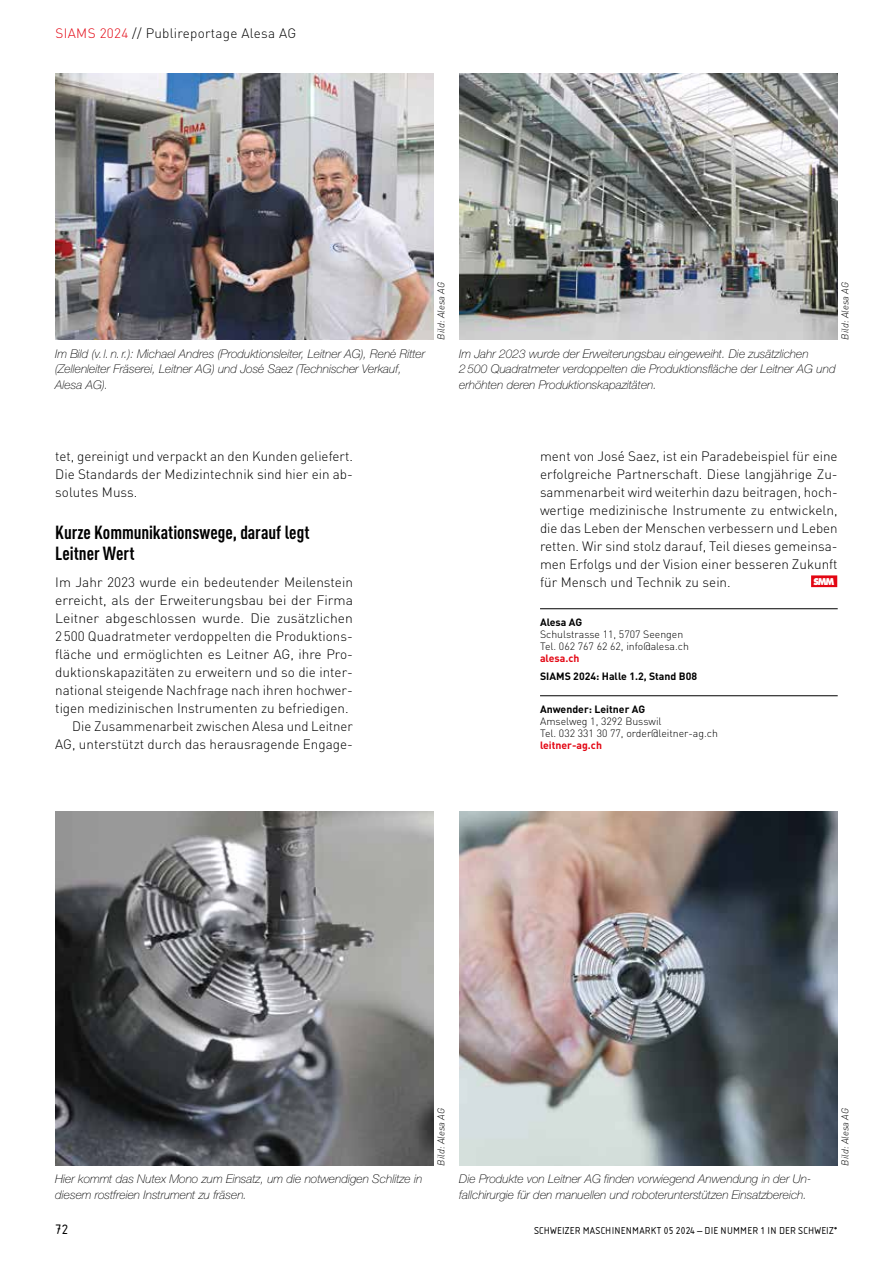
<style>
.page{position:relative;width:893px;height:1263px;background:#fff}
.page>*{position:absolute;margin:0;border:0;box-sizing:border-box;transform-origin:0 0}
.t1{font:700 condensed 18.75px/21px "DIN Pro";letter-spacing:-.005em;color:#000}
.t2{font:14.25px "Isonorm Pro";color:#000}
.t3{font:300 13.5px/18px "DIN Pro";color:#000;text-align:justify}
.t4{font:300 13.5px "DIN Pro";letter-spacing:.02em;color:#000}
.t5{font:italic 100 12px/15.8px "Helvetica Neue LT Std";color:#000}
.t6{font:300 10.5px/12px "DIN Pro";color:#000}
.t7{font:10.5px "Isonorm Pro";letter-spacing:.02em;color:#000}
.t8{font:700 10.5px "DIN Pro";color:#000}
.t9{font:700 10.5px "DIN Pro";color:#e30613}
.t10{font:italic 300 9.75px "DIN Pro";color:#000}
.t11{font:800 9.15px "Futura Std";color:#fff;scale:.9 1}
.s1{color:#e30613}
</style>
<div class="page">
<div style="left:811px;top:575px;width:26px;height:12px;background:#e30613"></div>
<hr style="left:540px;top:608px;width:298px;height:1px;background:#000">
<hr style="left:540px;top:695px;width:298px;height:1px;background:#000">
<img style="left:55px;top:73px;width:379px;height:267px">
<img style="left:459px;top:73px;width:379px;height:267px">
<img style="left:55px;top:811px;width:379px;height:354px">
<img style="left:459px;top:811px;width:379px;height:354px">
<p class="t4" style="left:55px;top:24px;width:242px"><span class="s1">SIAMS 2024</span> // Publireportage Alesa AG</p>
<p class="t5" style="left:55px;top:345px;width:371px">Im Bild (v.l.n.r.): Michael Andres (Produktionsleiter, Leitner AG), René Ritter (Zellenleiter Fräserei, Leitner AG) und José Saez (Technischer Verkauf,<br>Alesa AG).</p>
<p class="t10" style="left:435px;top:340px;width:59px;rotate:-90deg">Bild: Alesa AG</p>
<p class="t10" style="left:839px;top:340px;width:59px;rotate:-90deg">Bild: Alesa AG</p>
<p class="t5" style="left:459px;top:345px;width:378px">Im Jahr 2023 wurde der Erweiterungsbau eingeweiht. Die zusätzlichen<br>2500 Quadratmeter verdoppelten die Produktionsfläche der Leitner AG und erhöhten deren Produktionskapazitäten.</p>
<p class="t3" style="left:55px;top:447px;width:299px">tet, gereinigt und verpackt an den Kunden geliefert.<br>Die Standards der Medizintechnik sind hier ein ab&shy;solutes Muss.</p>
<h1 class="t1" style="left:55px;top:521px;width:256px">Kurze Kommunikationswege, darauf legt<br>Leitner Wert</h1>
<p class="t3" style="left:55px;top:573px;width:299px">Im Jahr 2023 wurde ein bedeutender Meilenstein</p>
<p class="t3" style="left:55px;top:591px;width:299px">erreicht, als der Erweiterungsbau bei der Firma</p>
<p class="t3" style="left:55px;top:609px;width:299px">Leitner abgeschlossen wurde. Die zusätzlichen</p>
<p class="t3" style="left:55px;top:627px;width:299px">2500 Quadratmeter verdoppelten die Produktions-</p>
<p class="t3" style="left:55px;top:645px;width:299px">fläche und ermöglichten es Leitner AG, ihre Pro-</p>
<p class="t3" style="left:55px;top:663px;width:299px">duktionskapazitäten zu erweitern und so die inter-</p>
<p class="t3" style="left:55px;top:681px;width:299px">national steigende Nachfrage nach ihren hochwer-</p>
<p class="t3" style="left:55px;top:699px;width:295px">tigen medizinischen Instrumenten zu befriedigen.</p>
<p class="t3" style="left:72px;top:717px;width:282px">Die Zusammenarbeit zwischen Alesa und Leitner</p>
<p class="t3" style="left:55px;top:735px;width:299px">AG, unterstützt durch das herausragende Engage-</p>
<p class="t3" style="left:540px;top:447px;width:299px">ment von José Saez, ist ein Paradebeispiel für eine erfolgreiche Partnerschaft. Diese langjährige Zu&shy;sammenarbeit wird weiterhin dazu beitragen, hoch&shy;wertige medizinische Instrumente zu entwickeln, die das Leben der Menschen verbessern und Leben retten. Wir sind stolz darauf, Teil dieses gemeinsa&shy;men Erfolgs und der Vision einer besseren Zukunft für Mensch und Technik zu sein.</p>
<p class="t11" style="left:813px;top:575px;width:25px">SMM</p>
<p class="t8" style="left:540px;top:615px;width:44px">Alesa AG</p>
<p class="t6" style="left:540px;top:628px;width:150px">Schulstrasse 11, 5707 Seengen<br>Tel. 062 767 62 62, info@alesa.ch</p>
<p class="t9" style="left:540px;top:651px;width:41px">alesa.ch</p>
<p class="t8" style="left:540px;top:669px;width:159px">SIAMS 2024: Halle 1.2, Stand B08</p>
<p class="t8" style="left:540px;top:702px;width:107px">Anwender: Leitner AG</p>
<p class="t6" style="left:540px;top:715px;width:179px">Amselweg 1, 3292 Busswil<br>Tel. 032 331 30 77, order@leitner-ag.ch</p>
<p class="t9" style="left:540px;top:738px;width:63px">leitner-ag.ch</p>
<p class="t5" style="left:55px;top:1171px;width:369px">Hier kommt das Nutex Mono zum Einsatz, um die notwendigen Schlitze in diesem rostfreien Instrument zu fräsen.</p>
<p class="t10" style="left:435px;top:1165px;width:59px;rotate:-90deg">Bild: Alesa AG</p>
<p class="t5" style="left:459px;top:1171px;width:353px">Die Produkte von Leitner AG finden vorwiegend Anwendung in der Un&shy;fallchirurgie für den manuellen und roboterunterstützen Einsatzbereich.</p>
<p class="t10" style="left:839px;top:1165px;width:59px;rotate:-90deg">Bild: Alesa AG</p>
<p class="t2" style="left:55px;top:1221px;width:14px">72</p>
<p class="t7" style="left:534px;top:1225px;width:305px">SCHWEIZER MASCHINENMARKT 05 2024 – DIE NUMMER 1 IN DER SCHWEIZ*</p>
</div>
